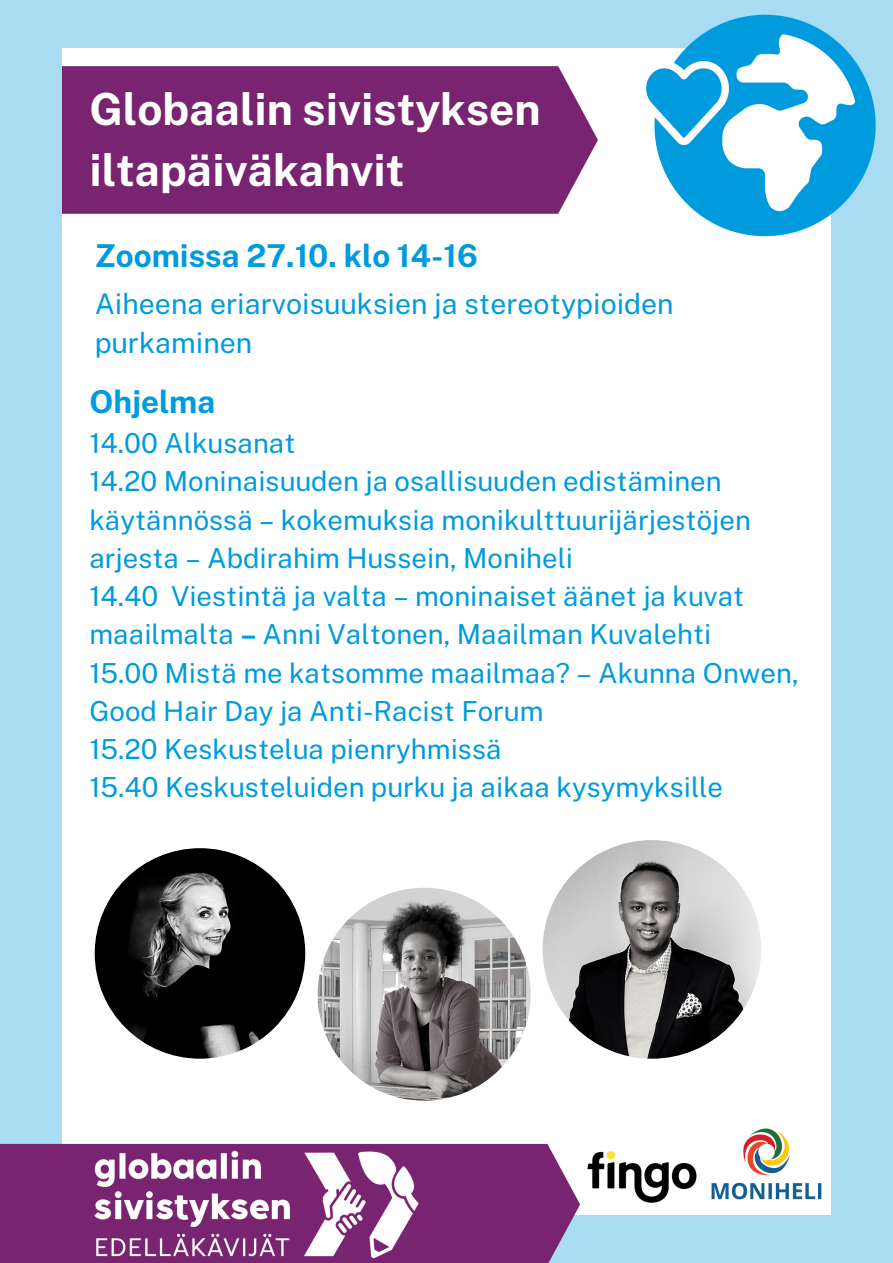
<style>
.page{position:relative;width:893px;height:1263px;background:#a7dcf3}
.page>*{position:absolute;margin:0;border:0;box-sizing:border-box;transform-origin:0 0}
.t1{font:700 44.25px/61.9px "Public Sans";color:#fff}
.t2{font:700 31.5px "Public Sans";color:#009bdd}
.t3{font:28.5px/39.4px "Public Sans";color:#009bdd}
.t4{font:27.6px/38.2px "Public Sans";color:#009bdd}
.s1{font-weight:700}
</style>
<div class="page">
<div style="left:62px;top:49px;width:769px;height:1166px;background:#fff"></div>
<div style="left:0;top:1143px;width:575px;height:120px;background:#782471"></div>
<img style="left:94px;top:1150px;width:326px;height:108px">
<img style="left:645px;top:14px;width:231px;height:223px">
<img style="left:95px;top:848px;width:210px;height:211px;border-radius:50%">
<img style="left:318px;top:888px;width:213px;height:213px;border-radius:50%">
<img style="left:542px;top:840px;width:219px;height:219px;border-radius:50%">
<div style="left:62px;top:66px;width:536px;height:148px;background:#782471"></div>
<img style="left:564px;top:1143px;width:133px;height:72px">
<img style="left:711px;top:1128px;width:111px;height:72px">
<p class="t1" style="left:89px;top:78px;width:453px">Globaalin sivistyksen iltapäiväkahvit</p>
<p class="t2" style="left:95px;top:237px;width:384px">Zoomissa 27.10. klo 14-16</p>
<p class="t3" style="left:95px;top:284px;width:580px">Aiheena eriarvoisuuksien ja stereotypioiden purkaminen</p>
<p class="t2" style="left:89px;top:383px;width:128px">Ohjelma</p>
<p class="t4" style="left:89px;top:424px;width:208px">14.00 Alkusanat</p>
<p class="t4" style="left:89px;top:462px;width:663px">14.20 Moninaisuuden ja osallisuuden edistäminen käytännössä – kokemuksia monikulttuurijärjestöjen arjesta – Abdirahim Hussein, Moniheli</p>
<p class="t4" style="left:89px;top:577px;width:656px">14.40 Viestintä ja valta – moninaiset äänet ja kuvat maailmalta <span class="s1">–</span> Anni Valtonen, Maailman Kuvalehti</p>
<p class="t4" style="left:89px;top:653px;width:711px">15.00 Mistä me katsomme maailmaa? – Akunna Onwen,<br>Good Hair Day ja Anti-Racist Forum</p>
<p class="t4" style="left:89px;top:730px;width:414px">15.20 Keskustelua pienryhmissä</p>
<p class="t4" style="left:89px;top:768px;width:635px">15.40 Keskusteluiden purku ja aikaa kysymyksille</p>
</div>
